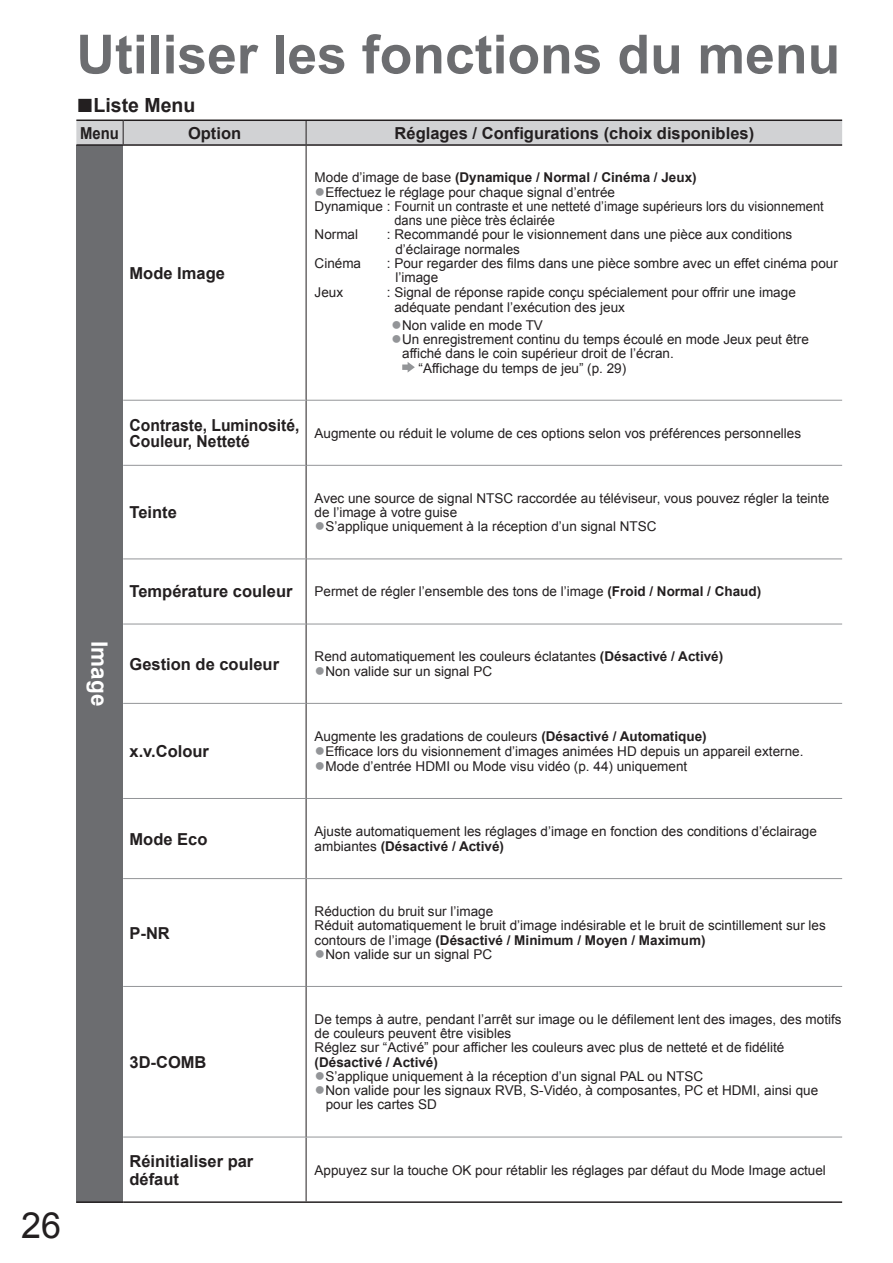
<style>
.page{position:relative;width:893px;height:1263px;background:#fff}
.page>*{position:absolute;margin:0;border:0;box-sizing:border-box;transform-origin:0 0}
.t1{font:700 54px "Arial";color:#6c6d70}
.t2{font:36px "Arial";color:#231f20}
.t3{font:700 22.5px "Arial";color:#fff}
.t4{font:700 19.5px "Arial";color:#231f20}
.t5{font:700 16.5px/18px "Arial";color:#231f20}
.t6{font:700 16.5px/16.5px "Arial";color:#231f20;scale:.95 1}
.t7{font:700 16.5px "Arial";color:#231f20;scale:.9 1}
.t8{font:13.5px/14.2px "Arial";color:#231f20}
.t9{font:700 13.5px "Arial";color:#231f20}
.t10{font:13.5px "Arial";color:#231f20;scale:.95 1}
.s1{font-size:28.5px}
.s2{font-weight:400}
.s3{font-size:18px;color:#939598}
.s4{font-weight:700}
</style>
<div class="page">
<div style="left:76px;top:145px;width:47px;height:1057px;background:#6c6d70"></div>
<hr style="left:76px;top:1201px;width:47px;height:2px;background:#231f20">
<hr style="left:306px;top:400px;width:536px;height:1px;background:#939598">
<hr style="left:306px;top:465px;width:536px;height:1px;background:#939598">
<hr style="left:306px;top:559px;width:536px;height:1px;background:#939598">
<hr style="left:306px;top:624px;width:536px;height:1px;background:#939598">
<hr style="left:306px;top:703px;width:536px;height:1px;background:#939598">
<hr style="left:306px;top:798px;width:536px;height:1px;background:#939598">
<hr style="left:305px;top:146px;width:1px;height:254px;background:#231f20">
<hr style="left:305px;top:401px;width:1px;height:64px;background:#231f20">
<hr style="left:305px;top:466px;width:1px;height:93px;background:#231f20">
<hr style="left:305px;top:559px;width:1px;height:65px;background:#231f20">
<hr style="left:305px;top:624px;width:1px;height:79px;background:#231f20">
<hr style="left:305px;top:704px;width:1px;height:94px;background:#231f20">
<hr style="left:305px;top:799px;width:1px;height:79px;background:#231f20">
<hr style="left:305px;top:879px;width:1px;height:107px;background:#231f20">
<hr style="left:305px;top:1137px;width:1px;height:64px;background:#231f20">
<hr style="left:123px;top:1201px;width:719px;height:2px;background:#231f20">
<div style="left:76px;top:120px;width:766px;height:24px;background:#d1d2d4"></div>
<hr style="left:123px;top:400px;width:183px;height:1px;background:#939598">
<hr style="left:123px;top:465px;width:183px;height:1px;background:#939598">
<hr style="left:123px;top:559px;width:183px;height:1px;background:#939598">
<hr style="left:123px;top:624px;width:183px;height:1px;background:#939598">
<hr style="left:123px;top:703px;width:183px;height:1px;background:#939598">
<hr style="left:123px;top:798px;width:183px;height:1px;background:#939598">
<hr style="left:123px;top:878px;width:719px;height:1px;background:#939598">
<hr style="left:123px;top:986px;width:719px;height:1px;background:#939598">
<hr style="left:123px;top:1137px;width:183px;height:1px;background:#939598">
<hr style="left:306px;top:1137px;width:536px;height:1px;background:#939598">
<hr style="left:305px;top:987px;width:1px;height:150px;background:#231f20">
<hr style="left:76px;top:144px;width:230px;height:2px;background:#231f20">
<hr style="left:306px;top:144px;width:536px;height:2px;background:#231f20">
<svg style="left:402px;top:362px;width:13px;height:11px"></svg>
<h1 class="t1" style="left:76px;top:25px;width:765px">Utiliser les fonctions du menu</h1>
<h3 class="t4" style="left:76px;top:94px;width:121px"><span class="s1">■</span>Liste Menu</h3>
<p class="t7" style="left:80px;top:124px;width:45px">Menu</p>
<p class="t5" style="left:188px;top:124px;width:55px">Option</p>
<p class="t5" style="left:394px;top:124px;width:361px">Réglages / Configurations (choix disponibles)</p>
<p class="t5" style="left:129px;top:264px;width:97px">Mode Image</p>
<p class="t9" style="left:314px;top:170px;width:383px"><span class="s2">Mode d’image de base</span> (Dynamique / Normal / Cinéma / Jeux)</p>
<p class="t8" style="left:314px;top:185px;width:302px"><span class="s3">●</span>Effectuez le réglage pour chaque signal d’entrée</p>
<p class="t8" style="left:314px;top:199px;width:510px">Dynamique : Fournit un contraste et une netteté d’image supérieurs lors du visionnement</p>
<p class="t10" style="left:394px;top:213px;width:170px">dans une pièce très éclairée</p>
<p class="t8" style="left:314px;top:228px;width:45px">Normal</p>
<p class="t8" style="left:395px;top:228px;width:398px;text-indent:-8px">: Recommandé pour le visionnement dans une pièce aux conditions d’éclairage normales</p>
<p class="t8" style="left:314px;top:256px;width:48px">Cinéma</p>
<p class="t8" style="left:395px;top:256px;width:444px;text-indent:-8px">: Pour regarder des films dans une pièce sombre avec un effet cinéma pour l’image</p>
<p class="t8" style="left:314px;top:285px;width:30px">Jeux</p>
<p class="t8" style="left:394px;top:284px;width:403px;line-height:15px;text-indent:-7px">: Signal de réponse rapide conçu spécialement pour offrir une image adéquate pendant l’exécution des jeux</p>
<p class="t8" style="left:391px;top:318px;width:153px"><span class="s3">●</span>Non valide en mode TV</p>
<p class="t8" style="left:391px;top:332px;width:419px"><span class="s3">●</span>Un enregistrement continu du temps écoulé en mode Jeux peut être</p>
<p class="t8" style="left:402px;top:347px;width:273px">affiché dans le coin supérieur droit de l’écran.</p>
<p class="t8" style="left:418px;top:361px;width:209px">“Affichage du temps de jeu” (p. 29)</p>
<p class="t6" style="left:129px;top:417px;width:180px">Contraste, Luminosité,<br>Couleur, Netteté</p>
<p class="t8" style="left:314px;top:426px;width:488px">Augmente ou réduit le volume de ces options selon vos préférences personnelles</p>
<p class="t5" style="left:129px;top:503px;width:49px">Teinte</p>
<p class="t8" style="left:314px;top:491px;width:516px">Avec une source de signal NTSC raccordée au téléviseur, vous pouvez régler la teinte de l’image à votre guise</p>
<p class="t8" style="left:314px;top:519px;width:343px"><span class="s3">●</span>S’applique uniquement à la réception d’un signal NTSC</p>
<h3 class="t3" style="left:112px;top:641px;width:67px;rotate:90deg">Image</h3>
<p class="t5" style="left:129px;top:583px;width:164px">Température couleur</p>
<p class="t8" style="left:314px;top:585px;width:448px">Permet de régler l’ensemble des tons de l’image <span class="s4">(Froid / Normal / Chaud)</span></p>
<p class="t5" style="left:129px;top:655px;width:151px">Gestion de couleur</p>
<p class="t8" style="left:314px;top:650px;width:410px">Rend automatiquement les couleurs éclatantes <span class="s4">(Désactivé / Activé)</span></p>
<p class="t8" style="left:314px;top:664px;width:179px"><span class="s3">●</span>Non valide sur un signal PC</p>
<p class="t5" style="left:129px;top:742px;width:81px">x.v.Colour</p>
<p class="t8" style="left:314px;top:729px;width:393px">Augmente les gradations de couleurs <span class="s4">(Désactivé / Automatique)</span></p>
<p class="t8" style="left:314px;top:744px;width:490px"><span class="s3">●</span>Efficace lors du visionnement d’images animées HD depuis un appareil externe.</p>
<p class="t8" style="left:314px;top:759px;width:374px"><span class="s3">●</span>Mode d’entrée HDMI ou Mode visu vidéo (p. 44) uniquement</p>
<p class="t5" style="left:129px;top:830px;width:79px">Mode Eco</p>
<p class="t8" style="left:314px;top:824px;width:503px;line-height:15px">Ajuste automatiquement les réglages d’image en fonction des conditions d’éclairage ambiantes <span class="s4">(Désactivé / Activé)</span></p>
<h2 class="t2" style="left:21px;top:1206px;width:42px">26</h2>
<p class="t5" style="left:129px;top:924px;width:42px">P-NR</p>
<p class="t5" style="left:129px;top:1053px;width:78px">3D-COMB</p>
<p class="t8" style="left:314px;top:904px;width:512px">Réduction du bruit sur l’image<br>Réduit automatiquement le bruit d’image indésirable et le bruit de scintillement sur les contours de l’image <span class="s4">(Désactivé / Minimum / Moyen / Maximum)</span></p>
<p class="t8" style="left:314px;top:947px;width:179px"><span class="s3">●</span>Non valide sur un signal PC</p>
<p class="t8" style="left:314px;top:1012px;width:528px">De temps à autre, pendant l’arrêt sur image ou le défilement lent des images, des motifs de couleurs peuvent être visibles<br>Réglez sur “Activé” pour afficher les couleurs avec plus de netteté et de fidélité</p>
<p class="t9" style="left:314px;top:1054px;width:125px">(Désactivé / Activé)</p>
<p class="t8" style="left:314px;top:1069px;width:390px"><span class="s3">●</span>S’applique uniquement à la réception d’un signal PAL ou NTSC</p>
<p class="t8" style="left:325px;top:1083px;width:494px;text-indent:-11px"><span class="s3">●</span>Non valide pour les signaux RVB, S-Vidéo, à composantes, PC et HDMI, ainsi que pour les cartes SD</p>
<p class="t5" style="left:129px;top:1152px;width:125px">Réinitialiser par défaut</p>
<p class="t8" style="left:314px;top:1163px;width:513px">Appuyez sur la touche OK pour rétablir les réglages par défaut du Mode Image actuel</p>
</div>
